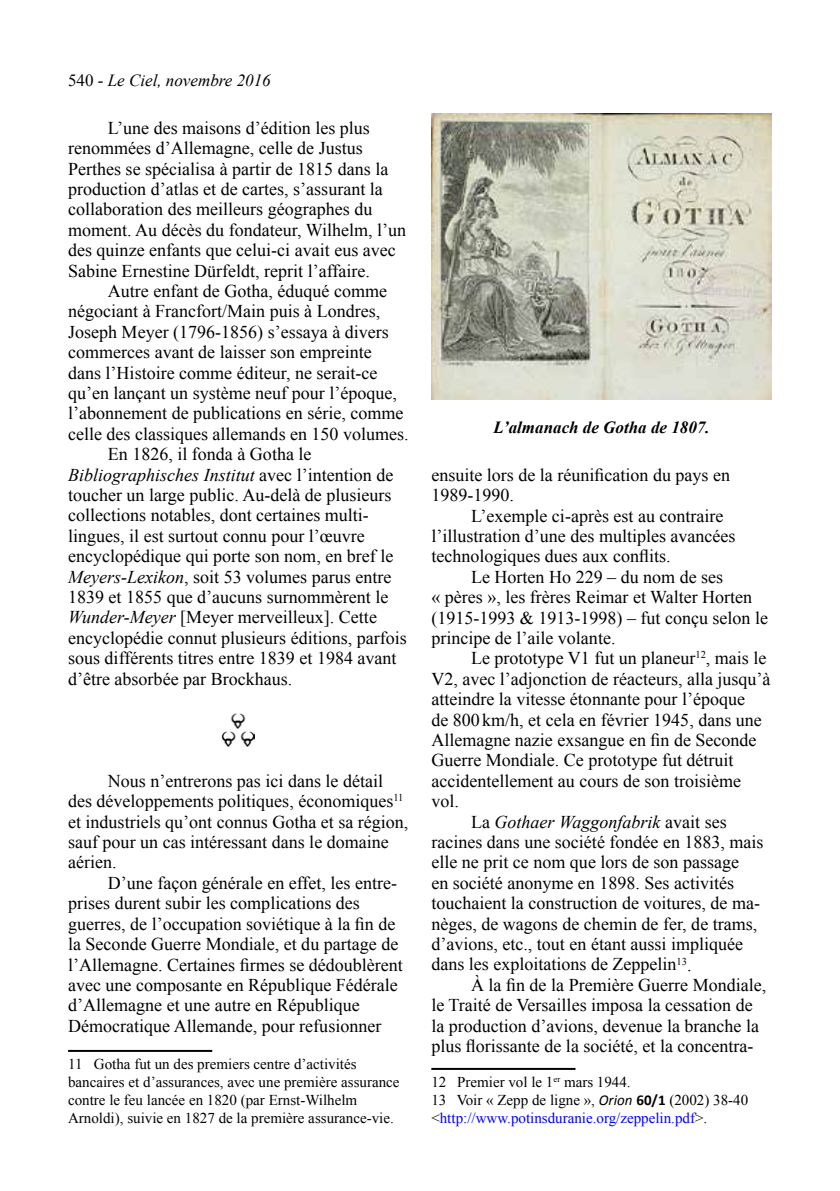
<style>
.page{position:relative;width:840px;height:1191px;background:#fff}
.page>*{position:absolute;margin:0;border:0;box-sizing:border-box;transform-origin:0 0}
.t1{font:18px/20.4px "Times New Roman";color:#000}
.t2{font:italic 18px "Times New Roman";color:#000}
.t3{font:italic 700 17px "Times New Roman";color:#000}
.t4{font:italic 17px "Times New Roman";color:#000}
.t5{font:15px/18px "Times New Roman";color:#000}
.s1{font-style:normal}
.s2{font-style:italic}
.s3{font-family:"Calibri";font-style:italic}
.s4{font-family:"Calibri";font-weight:700}
.s5{color:#00f}
</style>
<div class="page">
<img style="left:221px;top:713px;width:34px;height:33px">
<hr style="left:68px;top:1050px;width:144px;height:2px;background:#000">
<hr style="left:431px;top:1068px;width:144px;height:2px;background:#000">
<img style="left:431px;top:113px;width:340px;height:287px">
<p class="t4" style="left:68px;top:68px;width:204px"><span class="s1">540 -</span> Le Ciel, novembre 2016</p>
<p class="t1" style="left:68px;top:117px;width:339px;text-indent:40px">L’une des maisons d’édition les plus renommées d’Allemagne, celle de Justus Perthes se spécialisa à partir de 1815 dans la production d’atlas et de cartes, s’assurant la collaboration des meilleurs géographes du moment. Au décès du fondateur, Wilhelm, l’un des quinze enfants que celui-ci avait eus avec Sabine Ernestine Dürfeldt, reprit l’affaire.</p>
<p class="t1" style="left:108px;top:280px;width:280px">Autre enfant de Gotha, éduqué comme</p>
<p class="t1" style="left:68px;top:301px;width:313px">négociant à Francfort/Main puis à Londres,</p>
<p class="t1" style="left:68px;top:321px;width:322px">Joseph Meyer (1796-1856) s’essaya à divers</p>
<p class="t1" style="left:68px;top:342px;width:305px">commerces avant de laisser son empreinte</p>
<p class="t1" style="left:68px;top:362px;width:311px">dans l’Histoire comme éditeur, ne serait-ce</p>
<p class="t1" style="left:68px;top:382px;width:330px">qu’en lançant un système neuf pour l’époque,</p>
<p class="t1" style="left:68px;top:403px;width:336px">l’abonnement de publications en série, comme</p>
<p class="t1" style="left:68px;top:423px;width:342px">celle des classiques allemands en 150 volumes.</p>
<p class="t1" style="left:108px;top:444px;width:205px">En 1826, il fonda à Gotha le</p>
<p class="t2" style="left:68px;top:462px;width:326px">Bibliographisches Institut <span class="s1">avec l’intention de</span></p>
<p class="t1" style="left:68px;top:484px;width:325px">toucher un large public. Au-delà de plusieurs</p>
<p class="t1" style="left:68px;top:505px;width:302px">collections notables, dont certaines multi-</p>
<p class="t1" style="left:68px;top:525px;width:298px">lingues, il est surtout connu pour l’œuvre</p>
<p class="t1" style="left:68px;top:546px;width:326px">encyclopédique qui porte son nom, en bref le</p>
<p class="t1" style="left:68px;top:566px;width:324px"><span class="s2">Meyers-Lexikon</span>, soit 53 volumes parus entre</p>
<p class="t1" style="left:68px;top:586px;width:321px">1839 et 1855 que d’aucuns surnommèrent le</p>
<p class="t1" style="left:68px;top:607px;width:310px"><span class="s2">Wunder-Meyer</span> [Meyer merveilleux]. Cette</p>
<p class="t1" style="left:68px;top:627px;width:340px">encyclopédie connut plusieurs éditions, parfois</p>
<p class="t1" style="left:68px;top:648px;width:330px">sous différents titres entre 1839 et 1984 avant</p>
<p class="t1" style="left:68px;top:668px;width:225px">d’être absorbée par Brockhaus.</p>
<p class="t1" style="left:68px;top:770px;width:341px;text-indent:40px">Nous n’entrerons pas ici dans le détail des développements politiques, économiques<sup>11 </sup>et industriels qu’ont connus Gotha et sa région, sauf pour un cas intéressant dans le domaine aérien.</p>
<p class="t1" style="left:68px;top:872px;width:336px;text-indent:40px">D’une façon générale en effet, les entre&shy;prises durent subir les complications des guerres, de l’occupation soviétique à la fin de la Seconde Guerre Mondiale, et du partage de l’Allemagne. Certaines firmes se dédoublèrent avec une composante en République Fédérale d’Allemagne et une autre en République Démocratique Allemande, pour refusionner</p>
<p class="t5" style="left:68px;top:1054px;width:333px">11 Gotha fut un des premiers centre d’activités bancaires et d’assurances, avec une première assurance contre le feu lancée en 1820 (par Ernst-Wilhelm Arnoldi), suivie en 1827 de la première assurance-vie.</p>
<p class="t3" style="left:493px;top:415px;width:217px">L’almanach de Gotha de 1807.</p>
<p class="t1" style="left:431px;top:464px;width:300px">ensuite lors de la réunification du pays en<br>1989-1990.</p>
<p class="t1" style="left:431px;top:505px;width:305px;text-indent:40px">L’exemple ci-après est au contraire l’illustration d’une des multiples avancées technologiques dues aux conflits.</p>
<p class="t1" style="left:431px;top:566px;width:338px;text-indent:40px">Le Horten Ho 229 – du nom de ses<br>« pères », les frères Reimar et Walter Horten (1915-1993 &amp; 1913-1998) – fut conçu selon le principe de l’aile volante.</p>
<p class="t1" style="left:471px;top:648px;width:297px">Le prototype V1 fut un planeur<sup>12</sup>, mais le</p>
<p class="t1" style="left:431px;top:668px;width:340px">V2, avec l’adjonction de réacteurs, alla jusqu’à</p>
<p class="t1" style="left:431px;top:688px;width:315px">atteindre la vitesse étonnante pour l’époque</p>
<p class="t1" style="left:431px;top:709px;width:332px">de 800 km/h, et cela en février 1945, dans une</p>
<p class="t1" style="left:431px;top:729px;width:326px">Allemagne nazie exsangue en fin de Seconde</p>
<p class="t1" style="left:431px;top:750px;width:303px">Guerre Mondiale. Ce prototype fut détruit</p>
<p class="t1" style="left:431px;top:770px;width:311px">accidentellement au cours de son troisième</p>
<p class="t1" style="left:431px;top:790px;width:29px">vol.</p>
<p class="t2" style="left:471px;top:809px;width:257px"><span class="s1">La</span> Gothaer Waggonfabrik <span class="s1">avait ses</span></p>
<p class="t1" style="left:431px;top:831px;width:333px">racines dans une société fondée en 1883, mais</p>
<p class="t1" style="left:431px;top:852px;width:309px">elle ne prit ce nom que lors de son passage</p>
<p class="t1" style="left:431px;top:872px;width:304px">en société anonyme en 1898. Ses activités</p>
<p class="t1" style="left:431px;top:892px;width:330px">touchaient la construction de voitures, de ma-</p>
<p class="t1" style="left:431px;top:913px;width:327px">nèges, de wagons de chemin de fer, de trams,</p>
<p class="t1" style="left:431px;top:933px;width:313px">d’avions, etc., tout en étant aussi impliquée</p>
<p class="t1" style="left:431px;top:954px;width:261px">dans les exploitations de Zeppelin<sup>13</sup>.</p>
<p class="t1" style="left:471px;top:974px;width:296px">À la fin de la Première Guerre Mondiale,</p>
<p class="t1" style="left:431px;top:994px;width:323px">le Traité de Versailles imposa la cessation de</p>
<p class="t1" style="left:431px;top:1015px;width:329px">la production d’avions, devenue la branche la</p>
<p class="t1" style="left:431px;top:1035px;width:323px">plus florissante de la société, et la concentra-</p>
<p class="t5" style="left:431px;top:1072px;width:318px">12 Premier vol le 1<sup>er</sup> mars 1944.<br>13 Voir « Zepp de ligne », <span class="s3">Orion</span> <span class="s4">60/1</span> (2002) 38-40 &lt;<span class="s5">http://www.potinsduranie.org/zeppelin.pdf</span>&gt;.</p>
</div>
